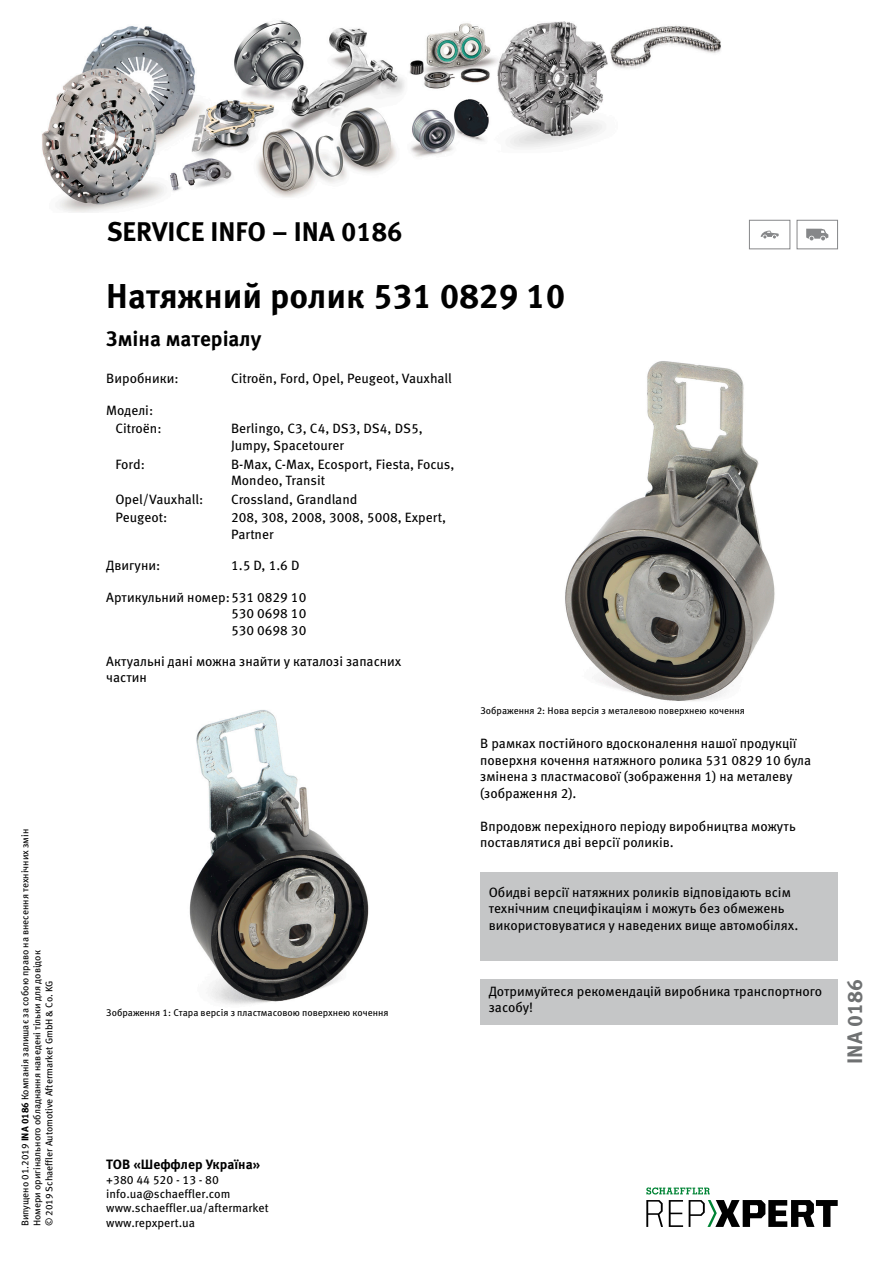
<style>
.page{position:relative;width:893px;height:1263px;background:#fff}
.page>*{position:absolute;margin:0;border:0;box-sizing:border-box;transform-origin:0 0}
.t1{font:700 34.5px "Meta Pro";color:#000}
.t2{font:700 27px "Meta Pro";color:#000}
.t3{font:700 21px "Meta Pro";color:#000}
.t4{font:700 21px "Meta Pro";color:#6f7172}
.t5{font:13.5px/16.5px "Meta Pro";color:#000}
.t6{font:700 13.5px "Meta Pro";color:#000}
.t7{font:12px/14.4px "Meta Pro";color:#000}
.t8{font:9.75px/12px "Meta Pro";color:#000}
.s1{font-weight:700}
</style>
<div class="page">
<div style="left:480px;top:979px;width:357px;height:46px;background:#c5c6c7"></div>
<div style="left:480px;top:873px;width:357px;height:88px;background:#c5c6c7"></div>
<img style="left:565px;top:361px;width:210px;height:340px">
<img style="left:189px;top:710px;width:180px;height:295px">
<div style="left:749px;top:220px;width:41px;height:29px;border:1px solid #868789"></div>
<svg style="left:761px;top:231px;width:18px;height:7px"></svg>
<div style="left:797px;top:220px;width:41px;height:29px;border:1px solid #868789"></div>
<svg style="left:806px;top:229px;width:22px;height:11px"></svg>
<img style="left:42px;top:20px;width:679px;height:193px">
<svg style="left:646px;top:1200px;width:17px;height:27px"></svg>
<svg style="left:669px;top:1200px;width:14px;height:27px"></svg>
<svg style="left:689px;top:1200px;width:149px;height:27px"></svg>
<svg style="left:646px;top:1187px;width:64px;height:7px"></svg>
<p class="t8" style="left:19px;top:1226px;width:399px;rotate:-90deg">Випущено 01.2019 <span class="s1">INA 0186</span> Компанія залишає за собою право на внесення технічних змін<br>Номери оригінального обладнання наведені тільки для довідок<br>© 2019 Schaeffler Automotive Aftermarket GmbH &amp; Co. KG</p>
<h2 class="t2" style="left:107px;top:210px;width:297px">SERVICE INFO – INA 0186</h2>
<h1 class="t1" style="left:106px;top:269px;width:461px">Натяжний ролик 531 0829 10</h1>
<h3 class="t3" style="left:106px;top:323px;width:157px">Зміна матеріалу</h3>
<p class="t5" style="left:106px;top:369px;width:74px">Виробники:</p>
<p class="t5" style="left:231px;top:369px;width:222px">Citroën, Ford, Opel, Peugeot, Vauxhall</p>
<p class="t5" style="left:115px;top:400px;width:48px;line-height:18.8px;text-indent:-9px">Моделі:<br>Citroën:</p>
<p class="t5" style="left:231px;top:420px;width:193px">Berlingo, C3, C4, DS3, DS4, DS5,<br>Jumpy, Spacetourer</p>
<p class="t5" style="left:115px;top:455px;width:31px">Ford:</p>
<p class="t5" style="left:231px;top:455px;width:225px">B-Max, C-Max, Ecosport, Fiesta, Focus,<br>Mondeo, Transit</p>
<p class="t5" style="left:115px;top:490px;width:90px">Opel/Vauxhall:</p>
<p class="t5" style="left:231px;top:490px;width:128px">Crossland, Grandland</p>
<p class="t5" style="left:115px;top:509px;width:53px">Peugeot:</p>
<p class="t5" style="left:231px;top:509px;width:217px">208, 308, 2008, 3008, 5008, Expert,<br>Partner</p>
<p class="t5" style="left:106px;top:556px;width:56px">Двигуни:</p>
<p class="t5" style="left:231px;top:556px;width:70px">1.5 D, 1.6 D</p>
<p class="t5" style="left:231px;top:588px;width:77px;text-align:justify;text-indent:-125px">Артикульний номер:531 0829 10<br>530 0698 10<br>530 0698 30</p>
<p class="t5" style="left:106px;top:652px;width:297px">Актуальні дані можна знайти у каталозі запасних частин</p>
<p class="t8" style="left:106px;top:1006px;width:284px">Зображення 1: Стара версія з пластмасовою поверхнею кочення</p>
<p class="t8" style="left:480px;top:704px;width:266px">Зображення 2: Нова версія з металевою поверхнею кочення</p>
<p class="t5" style="left:480px;top:734px;width:333px">В рамках постійного вдосконалення нашої продукції поверхня кочення натяжного ролика 531 0829 10 була змінена з пластмасової (зображення 1) на металеву (зображення 2).</p>
<p class="t5" style="left:480px;top:817px;width:317px">Впродовж перехідного періоду виробництва можуть поставлятися дві версії роликів.</p>
<p class="t5" style="left:489px;top:883px;width:311px">Обидві версії натяжних роликів відповідають всім технічним специфікаціям і можуть без обмежень використовуватися у наведених вище автомобілях.</p>
<p class="t5" style="left:489px;top:982px;width:335px">Дотримуйтеся рекомендацій виробника транспортного засобу!</p>
<h3 class="t4" style="left:838px;top:1064px;width:86px;rotate:-90deg">INA 0186</h3>
<p class="t6" style="left:106px;top:1154px;width:155px">ТОВ «Шеффлер Україна»</p>
<p class="t7" style="left:106px;top:1171px;width:164px">+380 44 520 - 13 - 80 info.ua@schaeffler.com www.schaeffler.ua/aftermarket www.repxpert.ua</p>
</div>
